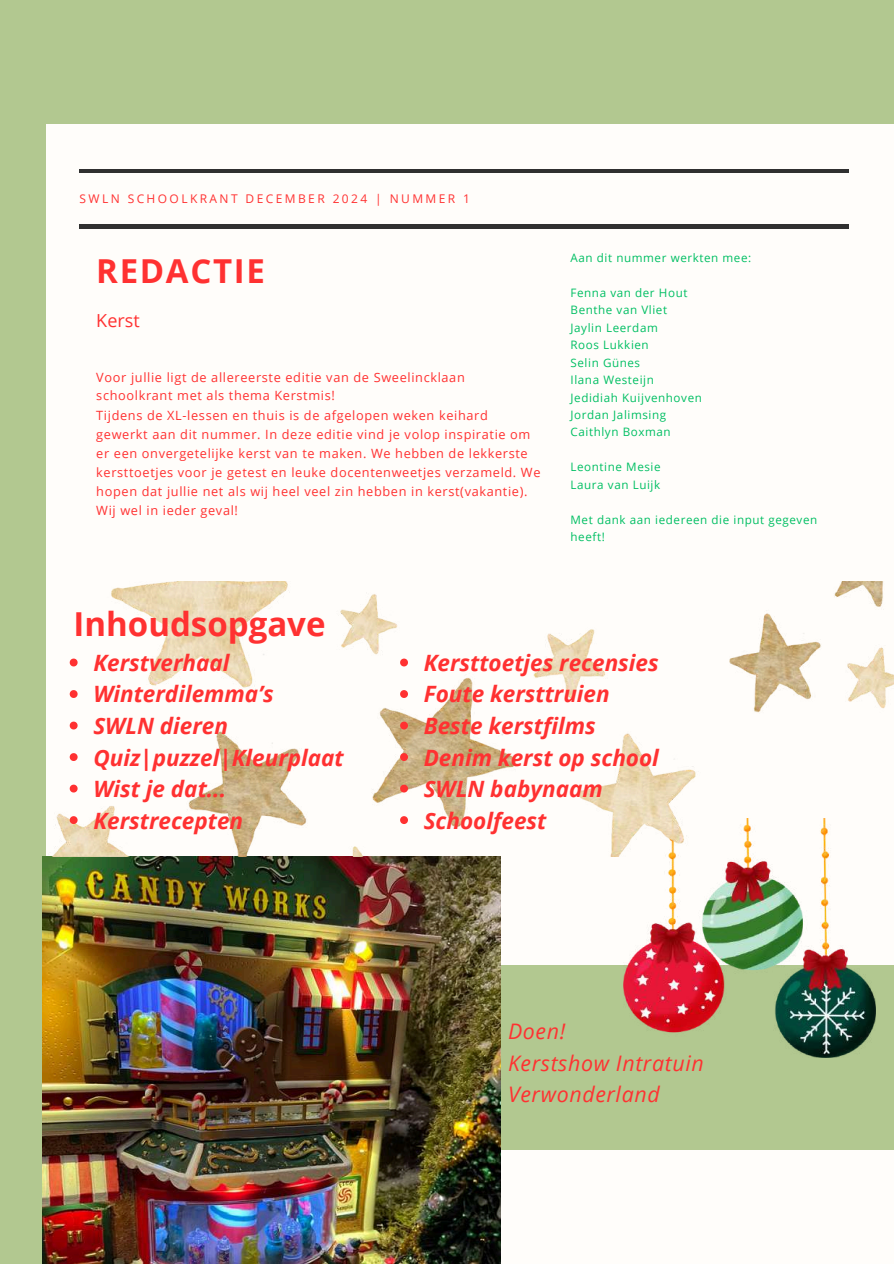
<style>
.page{position:relative;width:894px;height:1264px;background:#fff}
.page>*{position:absolute;margin:0;border:0;box-sizing:border-box;transform-origin:0 0}
.t1{font:700 33px "Open Sans";color:#ff3131}
.t2{font:700 33px "Open Sans";letter-spacing:.05em;color:#ff3131}
.t3{font:italic 700 22.5px/31.5px "Open Sans";color:#ff3131}
.t4{font:italic 21.3px/31.5px "Open Sans";letter-spacing:.03em;color:#ff3131}
.t5{font:18px "Open Sans";color:#ff3131}
.t6{font:12.75px/18.9px "Open Sans";letter-spacing:.05em;color:#ff3131}
.t7{font:12px "Open Sans";letter-spacing:.2em;color:#ff3131}
.t8{font:11.55px/17.4px "Open Sans";letter-spacing:.05em;color:#00bf63}
</style>
<div class="page">
<div style="left:0;top:0;width:893px;height:1263px;background:#b2c890"></div>
<div style="left:46px;top:124px;width:847px;height:1139px;background:#fffdfa"></div>
<hr style="left:80px;top:225px;width:768px;height:3px;background:#303030">
<hr style="left:80px;top:169px;width:768px;height:4px;background:#303030">
<div style="left:476px;top:965px;width:417px;height:184px;background:#b2c890"></div>
<img style="left:43px;top:856px;width:458px;height:407px">
<img style="left:623px;top:856px;width:252px;height:201px">
<img style="left:52px;top:581px;width:841px;height:275px">
<svg style="left:70px;top:658px;width:8px;height:8px"></svg>
<svg style="left:70px;top:690px;width:8px;height:8px"></svg>
<svg style="left:70px;top:721px;width:8px;height:8px"></svg>
<svg style="left:70px;top:753px;width:8px;height:8px"></svg>
<svg style="left:70px;top:784px;width:8px;height:8px"></svg>
<svg style="left:70px;top:816px;width:8px;height:8px"></svg>
<svg style="left:400px;top:658px;width:8px;height:8px"></svg>
<svg style="left:400px;top:690px;width:8px;height:8px"></svg>
<svg style="left:400px;top:721px;width:8px;height:8px"></svg>
<svg style="left:400px;top:753px;width:8px;height:8px"></svg>
<svg style="left:400px;top:784px;width:8px;height:8px"></svg>
<svg style="left:400px;top:816px;width:8px;height:8px"></svg>
<p class="t7" style="left:80px;top:190px;width:392px">SWLN SCHOOLKRANT DECEMBER 2024 | NUMMER 1</p>
<h1 class="t2" style="left:96px;top:248px;width:170px">REDACTIE</h1>
<h3 class="t5" style="left:96px;top:308px;width:45px">Kerst</h3>
<p class="t6" style="left:96px;top:368px;width:445px">Voor jullie ligt de allereerste editie van de Sweelincklaan schoolkrant met als thema Kerstmis!<br>Tijdens de XL-lessen en thuis is de afgelopen weken keihard gewerkt aan dit nummer. In deze editie vind je volop inspiratie om er een onvergetelijke kerst van te maken. We hebben de lekkerste kersttoetjes voor je getest en leuke docentenweetjes verzameld. We hopen dat jullie net als wij heel veel zin hebben in kerst(vakantie).<br>Wij wel in ieder geval!</p>
<p class="t8" style="left:570px;top:249px;width:182px">Aan dit nummer werkten mee:</p>
<p class="t8" style="left:570px;top:284px;width:133px">Fenna van der Hout<br>Benthe van Vliet<br>Jaylin Leerdam<br>Roos Lukkien<br>Selin Günes<br>Ilana Westeijn<br>Jedidiah Kuijvenhoven<br>Jordan Jalimsing<br>Caithlyn Boxman</p>
<p class="t8" style="left:570px;top:458px;width:92px">Leontine Mesie<br>Laura van Luijk</p>
<p class="t8" style="left:570px;top:510px;width:248px">Met dank aan iedereen die input gegeven heeft!</p>
<h1 class="t1" style="left:73px;top:601px;width:253px">Inhoudsopgave</h1>
<h2 class="t3" style="left:93px;top:646px;width:252px">Kerstverhaal<br>Winterdilemma’s<br>SWLN dieren<br>Quiz|puzzel|Kleurplaat<br>Wist je dat...<br>Kerstrecepten</h2>
<h2 class="t3" style="left:423px;top:646px;width:236px">Kersttoetjes recensies<br>Foute kersttruien<br>Beste kerstfilms<br>Denim kerst op school<br>SWLN babynaam<br>Schoolfeest</h2>
<h3 class="t4" style="left:508px;top:1015px;width:197px">Doen!<br>Kerstshow Intratuin<br>Verwonderland</h3>
</div>
